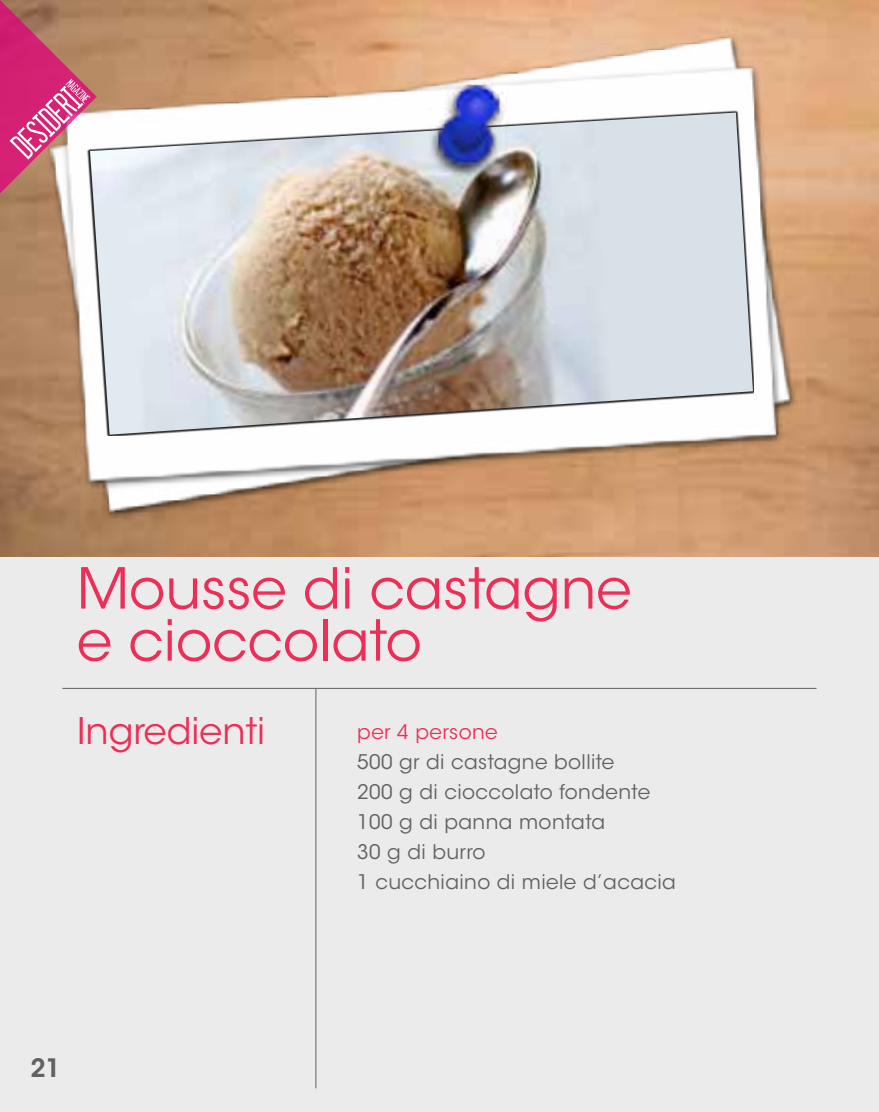
<style>
.page{position:relative;width:879px;height:1112px;background:#fff}
.page>*{position:absolute;margin:0;border:0;box-sizing:border-box;transform-origin:0 0}
.t1{font:56px/52px "ITC Avant Garde Std";color:#ed2e56}
.t2{font:36.4px "ITC Avant Garde Std";color:#ed2e56}
.t3{font:600 25.2px "ITC Avant Garde Std";color:#616161}
.t4{font:20px/30px "ITC Avant Garde Std";letter-spacing:.02em;color:#616161}
.t5{font:20px "ITC Avant Garde Std";letter-spacing:.02em;color:#ed2e56}
</style>
<div class="page">
<div style="left:0;top:0;width:879px;height:1111px;background:#ebebeb"></div>
<img style="left:0;top:0;width:879px;height:556px">
<hr style="left:62px;top:687px;width:754px;height:1px;background:#616161">
<hr style="left:315px;top:688px;width:1px;height:400px;background:#616161">
<img style="left:90px;top:112px;width:663px;height:322px">
<img style="left:397px;top:60px;width:170px;height:170px">
<svg style="left:0;top:0;width:97px;height:193px;background:#cc6c86"></svg>
<h1 class="t1" style="left:77px;top:563px;width:556px">Mousse di castagne e cioccolato</h1>
<h2 class="t2" style="left:77px;top:709px;width:190px">Ingredienti</h2>
<p class="t5" style="left:357px;top:719px;width:142px">per 4 persone</p>
<p class="t4" style="left:357px;top:746px;width:320px">500 gr di castagne bollite<br>200 g di cioccolato fondente<br>100 g di panna montata<br>30 g di burro<br>1 cucchiaino di miele d’acacia</p>
<p class="t3" style="left:30px;top:1051px;width:32px">21</p>
</div>
